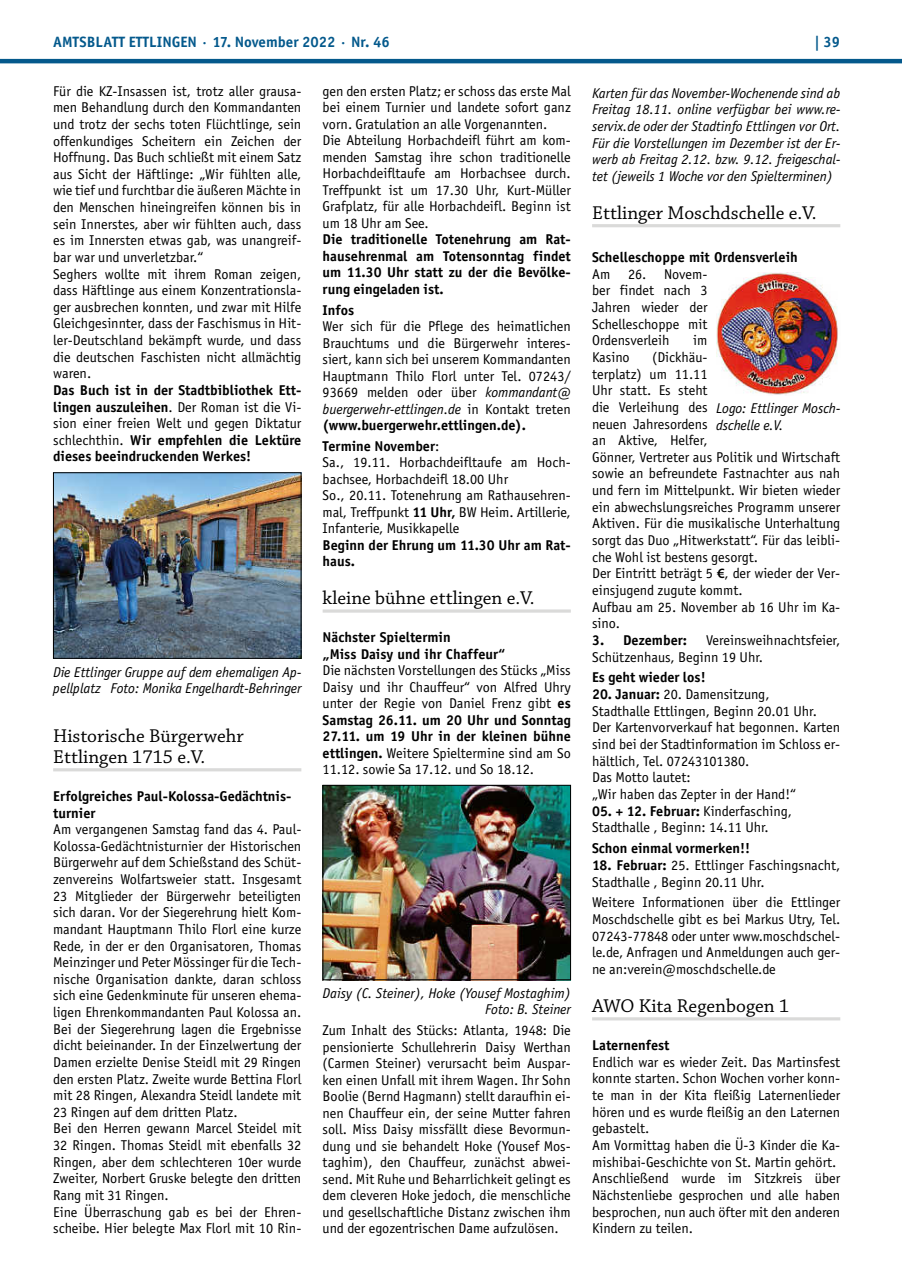
<style>
.page{position:relative;width:902px;height:1280px;background:#fff}
.page>*{position:absolute;margin:0;border:0;box-sizing:border-box;transform-origin:0 0}
.t1{font:19.5px/21.1px "Chaparral Pro";color:#000}
.t2{font:700 15px "Officina Sans";color:#04598c}
.t3{font:14.25px/16.6px "Officina Sans";color:#000}
.t4{font:700 14.25px/16.6px "Officina Sans";color:#000}
.t5{font:italic 14.25px/16.6px "Officina Sans";color:#000}
.s1{font-weight:400}
.s2{font-style:italic}
.s3{font-weight:700}
.s4{font-family:"Myriad Pro";font-weight:600}
</style>
<div class="page">
<hr style="left:0;top:59px;width:901px;height:4px;background:#04598c">
<hr style="left:53px;top:768px;width:248px;height:3px;background:#dadad9">
<img style="left:55px;top:474px;width:244px;height:183px">
<div style="left:53px;top:472px;width:248px;height:187px;border:1px solid #000"></div>
<svg style="left:322px;top:609px;width:248px;height:4px"></svg>
<img style="left:324px;top:787px;width:244px;height:191px">
<div style="left:322px;top:785px;width:248px;height:195px;border:1px solid #000"></div>
<hr style="left:592px;top:224px;width:248px;height:3px;background:#dadad9">
<hr style="left:592px;top:1017px;width:248px;height:3px;background:#dadad9">
<img style="left:716px;top:272px;width:122px;height:123px">
<p class="t2" style="left:53px;top:32px;width:338px">AMTSBLATT ETTLINGEN · 17. November 2022 · Nr. 46</p>
<p class="t2" style="left:814px;top:32px;width:28px">| 39</p>
<p class="t3" style="left:53px;top:83px;width:250px">Für die KZ-Insassen ist, trotz aller grausa&shy;men Behandlung durch den Kommandanten und trotz der sechs toten Flüchtlinge, sein offenkundiges Scheitern ein Zeichen der Hoffnung. Das Buch schließt mit einem Satz aus Sicht der Häftlinge: „Wir fühlten alle, wie tief und furchtbar die äußeren Mächte in den Menschen hineingreifen können bis in sein Innerstes, aber wir fühlten auch, dass es im Innersten etwas gab, was unangreif&shy;bar war und unverletzbar.“<br>Seghers wollte mit ihrem Roman zeigen, dass Häftlinge aus einem Konzentrationsla&shy;ger ausbrechen konnten, und zwar mit Hilfe Gleichgesinnter, dass der Faschismus in Hit&shy;ler-Deutschland bekämpft wurde, und dass die deutschen Faschisten nicht allmächtig waren.</p>
<p class="t4" style="left:53px;top:382px;width:250px;text-align:justify">Das Buch ist in der Stadtbibliothek Ett&shy;lingen auszuleihen<span class="s1">. Der Roman ist die Vi&shy;sion einer freien Welt und gegen Diktatur schlechthin.</span> Wir empfehlen die Lektüre dieses beeindruckenden Werkes!</p>
<p class="t3" style="left:322px;top:83px;width:250px">gen den ersten Platz; er schoss das erste Mal bei einem Turnier und landete sofort ganz vorn. Gratulation an alle Vorgenannten.<br>Die Abteilung Horbachdeifl führt am kom&shy;menden Samstag ihre schon traditionelle Horbachdeifltaufe am Horbachsee durch.<br>Treffpunkt ist um 17.30 Uhr, Kurt-Müller Grafplatz, für alle Horbachdeifl. Beginn ist um 18 Uhr am See.</p>
<p class="t4" style="left:322px;top:231px;width:250px;text-align:justify">Die traditionelle Totenehrung am Rat&shy;hausehrenmal am Totensonntag findet um 11.30 Uhr statt zu der die Bevölke&shy;rung eingeladen ist.</p>
<p class="t4" style="left:322px;top:301px;width:33px">Infos</p>
<p class="t3" style="left:322px;top:318px;width:250px;text-align:justify">Wer sich für die Pflege des heimatlichen Brauchtums und die Bürgerwehr interes&shy;siert, kann sich bei unserem Kommandanten Hauptmann Thilo Florl unter Tel. 07243/ 93669 melden oder über <span class="s2">kommandant@ buergerwehr-ettlingen.de</span> in Kontakt treten <span class="s3">(www.buergerwehr.ettlingen.de).</span></p>
<p class="t3" style="left:322px;top:438px;width:250px"><span class="s3">Termine November</span>:<br>Sa., 19.11. Horbachdeifltaufe am Hoch&shy;bachsee, Horbachdeifl 18.00 Uhr<br>So., 20.11. Totenehrung am Rathausehren&shy;mal, Treffpunkt <span class="s3">11 Uhr,</span> BW Heim. Artillerie, Infanterie, Musikkapelle</p>
<p class="t4" style="left:322px;top:537px;width:250px">Beginn der Ehrung um 11.30 Uhr am Rat&shy;haus.</p>
<h1 class="t1" style="left:322px;top:588px;width:213px">kleine bühne ettlingen e.V.</h1>
<p class="t4" style="left:322px;top:629px;width:184px">Nächster Spieltermin<br>„Miss Daisy und ihr Chaffeur“</p>
<p class="t3" style="left:322px;top:662px;width:250px;text-align:justify">Die nächsten Vorstellungen des Stücks „Miss Daisy und ihr Chauffeur“ von Alfred Uhry unter der Regie von Daniel Frenz gibt <span class="s3">es Samstag 26.11. um 20 Uhr und Sonntag 27.11. um 19 Uhr in der kleinen bühne ettlingen.</span> Weitere Spieltermine sind am So 11.12. sowie Sa 17.12. und So 18.12.</p>
<p class="t5" style="left:592px;top:85px;width:250px;text-align:justify">Karten für das November-Wochenende sind ab Freitag 18.11. online verfügbar bei www.re&shy;servix.de oder der Stadtinfo Ettlingen vor Ort.<br>Für die Vorstellungen im Dezember ist der Er&shy;werb ab Freitag 2.12. bzw. 9.12. freigeschal&shy;tet (jeweils 1 Woche vor den Spielterminen)</p>
<h1 class="t1" style="left:592px;top:203px;width:226px">Ettlinger Moschdschelle e.V.</h1>
<p class="t4" style="left:592px;top:249px;width:207px">Schelleschoppe mit Ordensverleih</p>
<p class="t3" style="left:592px;top:266px;width:117px;text-align:justify">Am 26. Novem&shy;ber findet nach 3<br>Jahren wieder der Schelleschoppe mit Ordensverleih</p>
<p class="t3" style="left:693px;top:332px;width:16px">im</p>
<p class="t3" style="left:592px;top:349px;width:250px;text-indent:60px">(Dickhäu-<br>terplatz) um 11.11<br>Uhr statt. Es steht<br>die Verleihung des<br>neuen Jahresordens<br>an Aktive, Helfer,<br>Gönner, Vertreter aus Politik und Wirtschaft sowie an befreundete Fastnachter aus nah und fern im Mittelpunkt. Wir bieten wieder ein abwechslungsreiches Programm unserer<br>Aktiven. Für die musikalische Unterhaltung sorgt das Duo „Hitwerkstatt“. Für das leibli&shy;che Wohl ist bestens gesorgt.<br>Der Eintritt beträgt 5 <span class="s4">€</span>, der wieder der Ver&shy;einsjugend zugute kommt.<br>Aufbau am 25. November ab 16 Uhr im Ka&shy;sino.</p>
<p class="t4" style="left:592px;top:632px;width:96px">3. Dezember:</p>
<p class="t3" style="left:592px;top:349px;width:39px">Kasino</p>
<p class="t5" style="left:716px;top:400px;width:126px">Logo: Ettlinger Mosch&shy;dschelle e.V.</p>
<p class="t3" style="left:592px;top:632px;width:250px;text-indent:114px">Vereinsweihnachtsfeier,<br>Schützenhaus, Beginn 19 Uhr.</p>
<p class="t4" style="left:592px;top:669px;width:115px">Es geht wieder los!</p>
<p class="t3" style="left:592px;top:686px;width:250px"><span class="s3">20. Januar:</span> 20. Damensitzung,<br>Stadthalle Ettlingen, Beginn 20.01 Uhr.<br>Der Kartenvorverkauf hat begonnen. Karten sind bei der Stadtinformation im Schloss er&shy;hältlich, Tel. 07243101380.<br>Das Motto lautet:<br>„Wir haben das Zepter in der Hand!“</p>
<p class="t3" style="left:592px;top:802px;width:201px"><span class="s3">05. + 12. Februar:</span> Kinderfasching,<br>Stadthalle , Beginn: 14.11 Uhr.</p>
<p class="t4" style="left:592px;top:840px;width:159px">Schon einmal vormerken!!</p>
<p class="t3" style="left:592px;top:857px;width:250px"><span class="s3">18. Februar:</span> 25. Ettlinger Faschingsnacht,<br>Stadthalle , Beginn 20.11 Uhr.</p>
<p class="t3" style="left:592px;top:894px;width:250px;text-align:justify">Weitere Informationen über die Ettlinger Moschdschelle gibt es bei Markus Utry, Tel.<br>07243-77848 oder unter www.moschdschel&shy;le.de, Anfragen und Anmeldungen auch ger&shy;ne an:verein@moschdschelle.de</p>
<h1 class="t1" style="left:592px;top:996px;width:199px">AWO Kita Regenbogen 1</h1>
<p class="t4" style="left:592px;top:1037px;width:79px">Laternenfest</p>
<p class="t3" style="left:592px;top:1053px;width:250px">Endlich war es wieder Zeit. Das Martinsfest konnte starten. Schon Wochen vorher konn&shy;te man in der Kita fleißig Laternenlieder hören und es wurde fleißig an den Laternen gebastelt.<br>Am Vormittag haben die Ü-3 Kinder die Ka&shy;mishibai-Geschichte von St. Martin gehört.<br>Anschließend wurde im Sitzkreis über Nächstenliebe gesprochen und alle haben besprochen, nun auch öfter mit den anderen Kindern zu teilen.</p>
<p class="t5" style="left:53px;top:663px;width:250px">Die Ettlinger Gruppe auf dem ehemaligen Ap&shy;pellplatz Foto: Monika Engelhardt-Behringer</p>
<h1 class="t1" style="left:53px;top:726px;width:192px">Historische Bürgerwehr<br>Ettlingen 1715 e.V.</h1>
<p class="t4" style="left:53px;top:788px;width:240px">Erfolgreiches Paul-Kolossa-Gedächtnis&shy;turnier</p>
<p class="t3" style="left:53px;top:821px;width:250px">Am vergangenen Samstag fand das 4. Paul-Kolossa-Gedächtnisturnier der Historischen Bürgerwehr auf dem Schießstand des Schüt&shy;zenvereins Wolfartsweier statt. Insgesamt 23 Mitglieder der Bürgerwehr beteiligten sich daran. Vor der Siegerehrung hielt Kom&shy;mandant Hauptmann Thilo Florl eine kurze Rede, in der er den Organisatoren, Thomas Meinzinger und Peter Mössinger für die Tech&shy;nische Organisation dankte, daran schloss sich eine Gedenkminute für unseren ehema&shy;ligen Ehrenkommandanten Paul Kolossa an.<br>Bei der Siegerehrung lagen die Ergebnisse dicht beieinander. In der Einzelwertung der Damen erzielte Denise Steidl mit 29 Ringen den ersten Platz. Zweite wurde Bettina Florl mit 28 Ringen, Alexandra Steidl landete mit 23 Ringen auf dem dritten Platz.<br>Bei den Herren gewann Marcel Steidel mit 32 Ringen. Thomas Steidl mit ebenfalls 32<br>Ringen, aber dem schlechteren 10er wurde Zweiter, Norbert Gruske belegte den dritten Rang mit 31 Ringen.<br>Eine Überraschung gab es bei der Ehren&shy;scheibe. Hier belegte Max Florl mit 10 Rin-</p>
<p class="t5" style="left:322px;top:985px;width:250px;text-align:right">Daisy (C. Steiner), Hoke (Yousef Mostaghim)<br>Foto: B. Steiner</p>
<p class="t3" style="left:322px;top:1022px;width:250px;text-align:justify">Zum Inhalt des Stücks: Atlanta, 1948: Die pensionierte Schullehrerin Daisy Werthan (Carmen Steiner) verursacht beim Auspar&shy;ken einen Unfall mit ihrem Wagen. Ihr Sohn Boolie (Bernd Hagmann) stellt daraufhin ei&shy;nen Chauffeur ein, der seine Mutter fahren soll. Miss Daisy missfällt diese Bevormun&shy;dung und sie behandelt Hoke (Yousef Mos&shy;taghim), den Chauffeur, zunächst abwei&shy;send. Mit Ruhe und Beharrlichkeit gelingt es dem cleveren Hoke jedoch, die menschliche und gesellschaftliche Distanz zwischen ihm und der egozentrischen Dame aufzulösen.</p>
</div>
